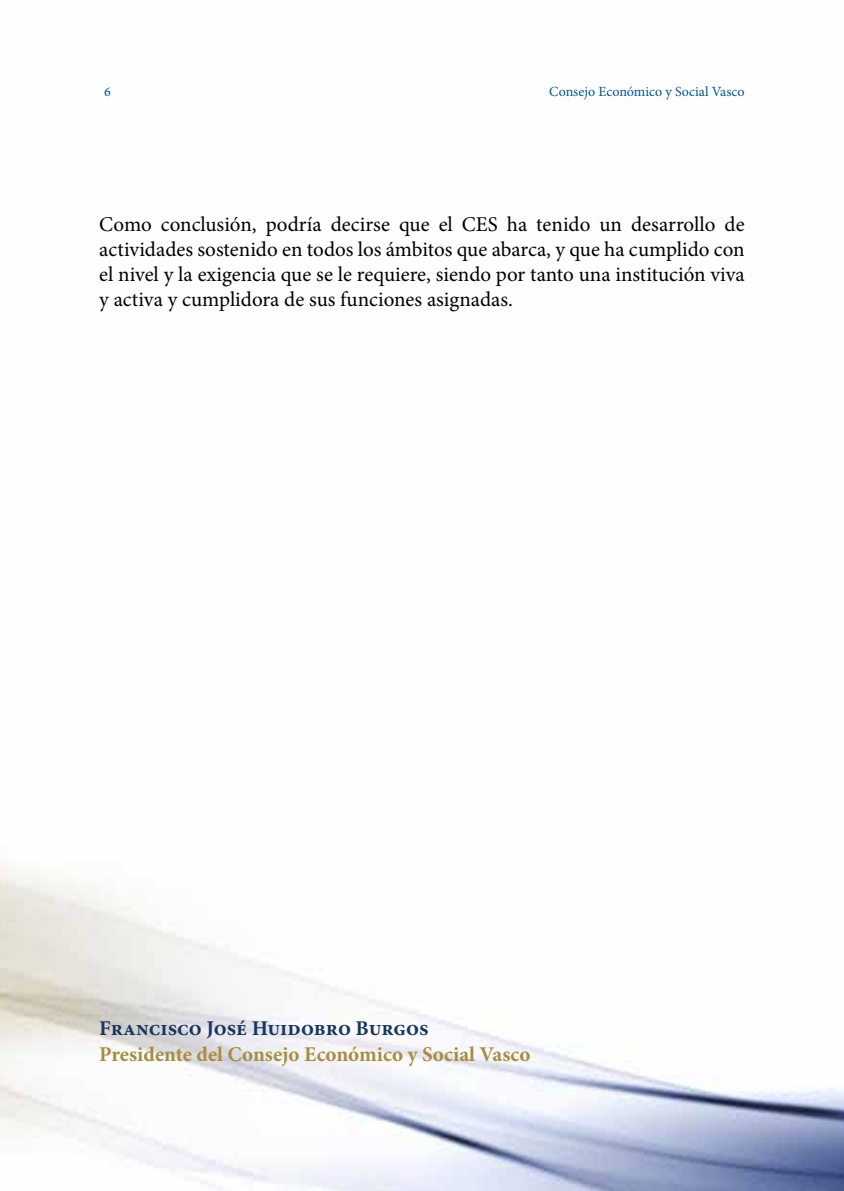
<style>
.page{position:relative;width:844px;height:1191px;background:#fff}
.page>*{position:absolute;margin:0;border:0;box-sizing:border-box;transform-origin:0 0}
.t1{font:21px/25.2px "Minion Pro";color:#000;text-align:justify}
.t2{font:700 21px "Minion Pro";letter-spacing:-.005em;color:#aa8c3c}
.t3{font:700 21px "Minion Pro";color:#17365d}
.t4{font:14px "Minion Pro";color:#005596}
</style>
<div class="page">
<svg style="left:0;top:869px;width:843px;height:322px"></svg>
<p class="t4" style="left:104px;top:82px;width:8px">6</p>
<p class="t4" style="left:549px;top:82px;width:197px">Consejo Económico y Social Vasco</p>
<p class="t1" style="left:99px;top:211px;width:646px">Como conclusión, podría decirse que el CES ha tenido un desarrollo de actividades sostenido en todos los ámbitos que abarca, y que ha cumplido con el nivel y la exigencia que se le requiere, siendo por tanto una institución viva y activa y cumplidora de sus funciones asignadas.</p>
<p class="t3" style="left:99px;top:1013px;width:331px">Francisco José Huidobro Burgos</p>
<p class="t2" style="left:99px;top:1039px;width:432px">Presidente del Consejo Económico y Social Vasco</p>
</div>
